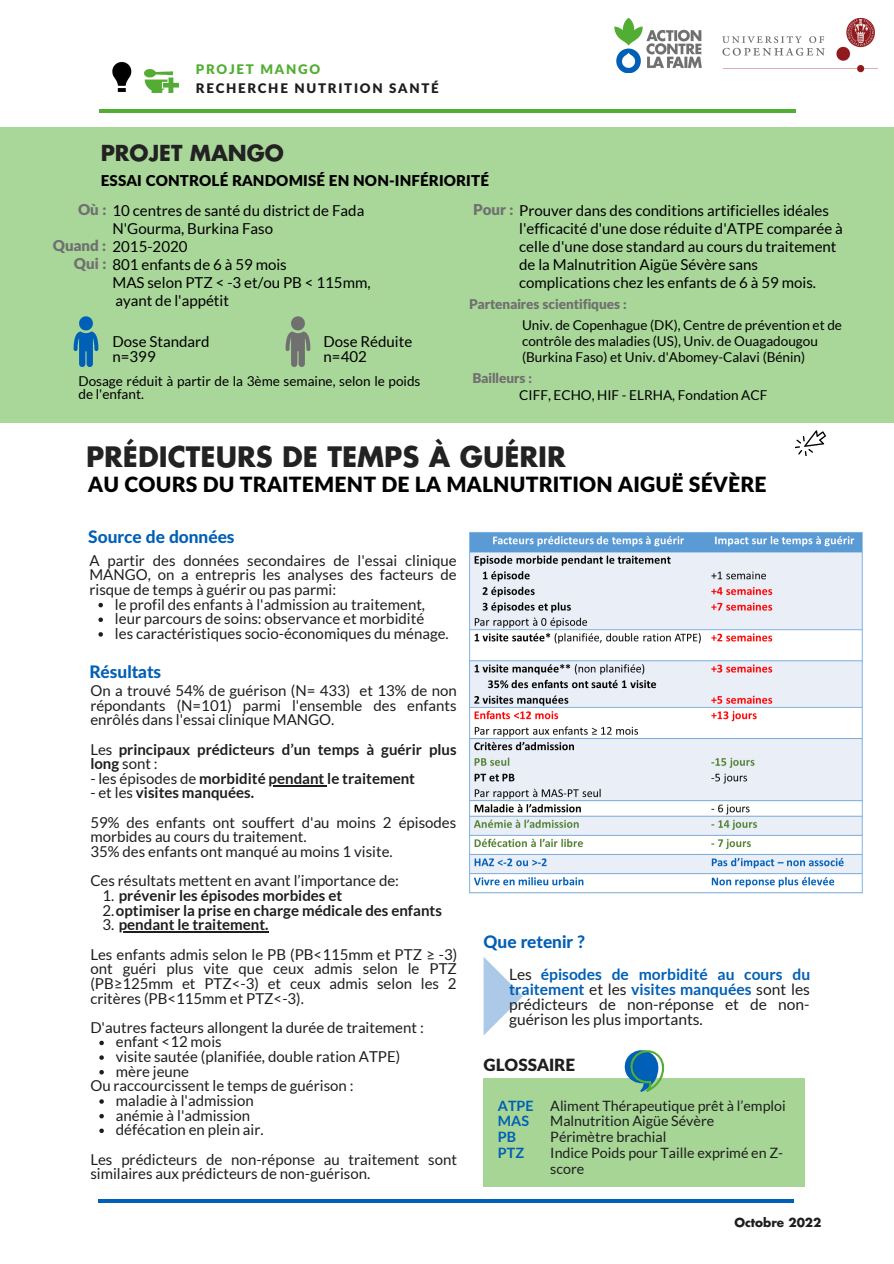
<style>
.page{position:relative;width:894px;height:1264px;background:#fff}
.page>*{position:absolute;margin:0;border:0;box-sizing:border-box;transform-origin:0 0}
.t1{font:700 27.45px "Futura LT Pro";color:#222}
.t2{font:700 21.45px "Futura LT Pro";color:#222}
.t3{font:900 21px "Lato Latin";letter-spacing:.01em;color:#000}
.t4{font:800 17.25px "Lato Latin";color:#005fb6}
.t5{font:900 16.8px "Lato Latin";color:#1e1e1e}
.t6{font:15.6px/15.1px "Lato";color:#1e1e1e;text-align:justify}
.t7{font:15px/14.7px "Lato";color:#1e1e1e}
.t8{font:15px/18px "Lato";color:#000}
.t9{font:700 15px/14.7px "Lato";color:#1e1e1e}
.t10{font:900 15px "Lato Latin";letter-spacing:.01em;color:#000}
.t11{font:14.25px/15.8px "Lato";color:#1e1e1e}
.t12{font:700 14.25px/15.8px "Lato";color:#005fb6}
.t13{font:13.5px/15.8px "Lato";color:#000}
.t14{font:900 13.5px "Lato Latin";color:#707070}
.t15{font:900 13.2px "Lato Latin";letter-spacing:.13em;color:#1e1e1e}
.t16{font:900 13.2px "Lato Latin";letter-spacing:.13em;color:#52ae32}
.t17{font:700 12px "Futura LT Pro";color:#1e1e1e}
.s1{font-family:"Lato Latin";font-weight:900;color:#707070}
.s2{font-weight:400}
.s3{font-weight:700}
.s4{font-weight:700;color:#005fb6}
</style>
<div class="page">
<hr style="left:98px;top:1199px;width:695px;height:3px;background:#005fb6">
<hr style="left:99px;top:110px;width:696px;height:3px;background:#52ae32">
<img style="left:112px;top:62px;width:20px;height:30px">
<img style="left:144px;top:69px;width:34px;height:24px">
<div style="left:0;top:127px;width:893px;height:295px;background:#a9d699"></div>
<svg style="left:74px;top:316px;width:24px;height:51px"></svg>
<svg style="left:285px;top:316px;width:25px;height:51px"></svg>
<svg style="left:483px;top:957px;width:40px;height:78px"></svg>
<div style="left:483px;top:1078px;width:321px;height:108px;background:#a6d595"></div>
<svg style="left:624px;top:1050px;width:40px;height:41px"></svg>
<svg style="left:795px;top:430px;width:31px;height:26px"></svg>
<img style="left:614px;top:18px;width:88px;height:55px">
<img style="left:722px;top:17px;width:157px;height:56px">
<img style="left:469px;top:532px;width:393px;height:362px">
<hr style="left:119px;top:931px;width:149px;height:1px;background:#1e1e1e">
<svg style="left:99px;top:1040px;width:5px;height:5px"></svg>
<svg style="left:99px;top:1055px;width:5px;height:4px"></svg>
<svg style="left:99px;top:1070px;width:5px;height:4px"></svg>
<svg style="left:99px;top:1099px;width:5px;height:4px"></svg>
<svg style="left:99px;top:1113px;width:5px;height:5px"></svg>
<svg style="left:99px;top:1128px;width:5px;height:5px"></svg>
<hr style="left:268px;top:785px;width:59px;height:1px;background:#1e1e1e">
<svg style="left:98px;top:603px;width:5px;height:4px"></svg>
<svg style="left:98px;top:617px;width:5px;height:5px"></svg>
<svg style="left:98px;top:632px;width:5px;height:4px"></svg>
<p class="t16" style="left:196px;top:63px;width:126px">PROJET MANGO</p>
<p class="t15" style="left:196px;top:82px;width:244px">RECHERCHE NUTRITION SANTÉ</p>
<h2 class="t2" style="left:101px;top:143px;width:185px">PROJET MANGO</h2>
<p class="t10" style="left:101px;top:174px;width:389px">ESSAI CONTROLÉ RANDOMISÉ EN NON-INFÉRIORITÉ</p>
<p class="t8" style="left:78px;top:201px;width:288px"><span class="s1">Où :</span> 10 centres de santé du district de Fada</p>
<p class="t8" style="left:112px;top:219px;width:162px">N'Gourma, Burkina Faso</p>
<p class="t8" style="left:53px;top:237px;width:136px"><span class="s1">Quand :</span> 2015-2020</p>
<p class="t8" style="left:74px;top:255px;width:214px"><span class="s1">Qui :</span> 801 enfants de 6 à 59 mois</p>
<p class="t8" style="left:112px;top:273px;width:259px">MAS selon PTZ &lt; -3 et/ou PB &lt; 115mm,</p>
<p class="t8" style="left:115px;top:291px;width:115px">ayant de l'appétit</p>
<p class="t8" style="left:112px;top:334px;width:99px;line-height:14.7px">Dose Standard n=399</p>
<p class="t8" style="left:323px;top:334px;width:90px;line-height:14.7px">Dose Réduite n=402</p>
<p class="t13" style="left:78px;top:374px;width:343px;line-height:13.5px">Dosage réduit à partir de la 3ème semaine, selon le poids de l'enfant.</p>
<p class="t8" style="left:519px;top:201px;width:325px;text-indent:-46px"><span class="s1">Pour :</span> Prouver dans des conditions artificielles idéales l'efficacité d'une dose réduite d'ATPE comparée à celle d'une dose standard au cours du traitement de la Malnutrition Aigüe Sévère sans complications chez les enfants de 6 à 59 mois.</p>
<p class="t13" style="left:522px;top:317px;width:321px">Univ. de Copenhague (DK), Centre de prévention et de contrôle des maladies (US), Univ. de Ouagadougou (Burkina Faso) et Univ. d'Abomey-Calavi (Bénin)</p>
<p class="t14" style="left:469px;top:298px;width:159px">Partenaires scientifiques :</p>
<p class="t14" style="left:472px;top:372px;width:61px">Bailleurs :</p>
<p class="t13" style="left:519px;top:387px;width:249px">CIFF, ECHO, HIF - ELRHA, Fondation ACF</p>
<h1 class="t1" style="left:86px;top:444px;width:481px">PRÉDICTEURS DE TEMPS À GUÉRIR</h1>
<h3 class="t3" style="left:88px;top:475px;width:679px">AU COURS DU TRAITEMENT DE LA MALNUTRITION AIGUË SÉVÈRE</h3>
<p class="t4" style="left:88px;top:529px;width:148px">Source de données</p>
<p class="t7" style="left:89px;top:552px;width:369px;text-align:justify">A partir des données secondaires de l'essai clinique MANGO, on a entrepris les analyses des facteurs de risque de temps à guérir ou pas parmi:</p>
<p class="t7" style="left:115px;top:596px;width:335px">le profil des enfants à l'admission au traitement, leur parcours de soins: observance et morbidité<br>les caractéristiques socio-économiques du ménage.</p>
<p class="t4" style="left:89px;top:664px;width:73px">Résultats</p>
<p class="t7" style="left:90px;top:682px;width:368px;text-align:justify">On a trouvé 54% de guérison (N= 433) et 13% de non répondants (N=101) parmi l'ensemble des enfants enrôlés dans l'essai clinique MANGO.</p>
<p class="t9" style="left:90px;top:741px;width:368px"><span class="s2">Les</span> principaux prédicteurs d’un temps à guérir plus long <span class="s2">sont :</span></p>
<p class="t9" style="left:90px;top:770px;width:326px"><span class="s2">- les épisodes de</span> morbidité pendant le traitement</p>
<p class="t7" style="left:90px;top:778px;width:367px;line-height:29.2px">- et les <span class="s3">visites manquées.<br></span>59% des enfants ont souffert d'au moins 2 épisodes</p>
<p class="t7" style="left:90px;top:829px;width:304px">morbides au cours du traitement.<br>35% des enfants ont manqué au moins 1 visite.</p>
<p class="t7" style="left:90px;top:873px;width:310px">Ces résultats mettent en avant l’importance de:</p>
<p class="t9" style="left:102px;top:887px;width:341px"><span class="s2">1.</span> prévenir les épisodes morbides et<br><span class="s2">2.</span>optimiser la prise en charge médicale des enfants</p>
<p class="t9" style="left:102px;top:917px;width:167px"><span class="s2">3.</span> pendant le traitement.</p>
<p class="t7" style="left:90px;top:946px;width:368px;text-align:justify">Les enfants admis selon le PB (PB&lt;115mm et PTZ ≥ -3) ont guéri plus vite que ceux admis selon le PTZ (PB≥125mm et PTZ&lt;-3) et ceux admis selon les 2 critères (PB&lt;115mm et PTZ&lt;-3).</p>
<p class="t7" style="left:90px;top:1019px;width:335px">D'autres facteurs allongent la durée de traitement :</p>
<p class="t7" style="left:116px;top:1034px;width:286px">enfant &lt;12 mois<br>visite sautée (planifiée, double ration ATPE) mère jeune</p>
<p class="t7" style="left:116px;top:1092px;width:149px">maladie à l'admission anémie à l'admission défécation en plein air.</p>
<p class="t7" style="left:90px;top:1078px;width:265px">Ou raccourcissent le temps de guérison :</p>
<p class="t7" style="left:90px;top:1151px;width:368px">Les prédicteurs de non-réponse au traitement sont similaires aux prédicteurs de non-guérison.</p>
<p class="t4" style="left:483px;top:933px;width:103px">Que retenir ?</p>
<p class="t6" style="left:509px;top:966px;width:302px">Les <span class="s4">épisodes de morbidité au cours du traitement</span> et les <span class="s4">visites manquées</span> sont les prédicteurs de non-réponse et de non&shy;guérison les plus importants.</p>
<p class="t5" style="left:483px;top:1057px;width:93px">GLOSSAIRE</p>
<p class="t12" style="left:498px;top:1097px;width:37px">ATPE<br>MAS<br>PB<br>PTZ</p>
<p class="t11" style="left:550px;top:1097px;width:237px">Aliment Thérapeutique prêt à l’emploi<br>Malnutrition Aigüe Sévère<br>Périmètre brachial<br>Indice Poids pour Taille exprimé en Z&shy;score</p>
<p class="t17" style="left:734px;top:1217px;width:89px">Octobre 2022</p>
</div>
